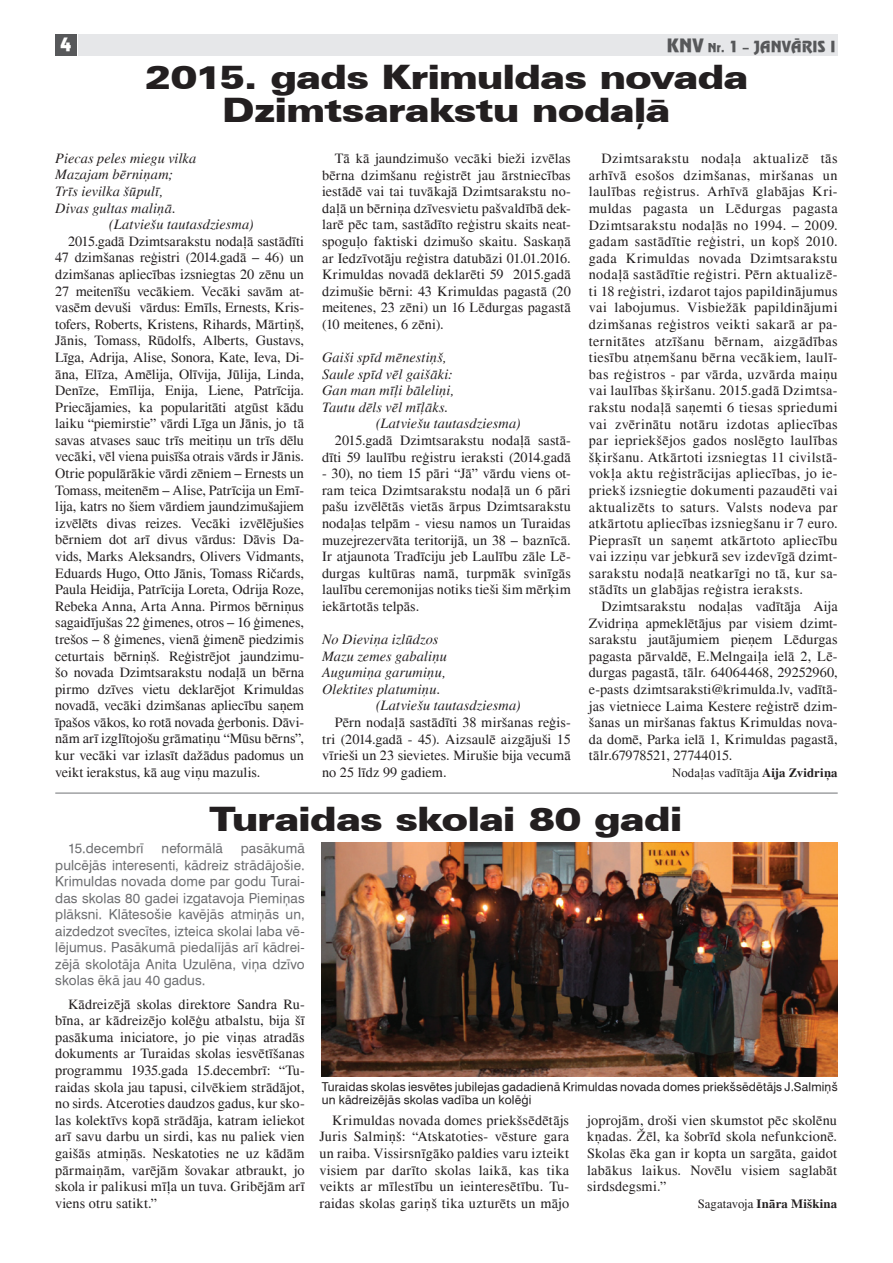
<style>
.page{position:relative;width:893px;height:1263px;background:#fff}
.page>*{position:absolute;margin:0;border:0;box-sizing:border-box;transform-origin:0 0}
.t1{font:900 expanded 33px/33px "Zurich TL";letter-spacing:-.005em;color:#231f20;text-align:center}
.t2{font:18px "Revue TL";color:#fff}
.t3{font:15px "Revue TL";letter-spacing:.005em;color:#57585a}
.t4{font:14.25px/16.6px "Times";letter-spacing:.01em;color:#231f20;text-align:justify}
.t5{font:italic 14.25px/16.6px "Times";letter-spacing:.01em;color:#231f20}
.t6{font:13.5px/16.5px "Swiss 721 TL";letter-spacing:.01em;color:#6c6d70;text-align:justify}
.t7{font:12.75px "Times";letter-spacing:.015em;color:#231f20}
.t8{font:700 12.75px "Times";letter-spacing:.015em;color:#231f20}
.t9{font:12px/12.8px "Swiss 721 TL";letter-spacing:.01em;color:#231f20}
.s1{font-size:18px}
.s2{font-size:12px}
.s3{font-weight:700}
.s4{font-weight:400}
</style>
<div class="page">
<div style="left:79px;top:34px;width:759px;height:22px;background:#e6e7e9"></div>
<div style="left:55px;top:34px;width:22px;height:21px;background:#57585a"></div>
<hr style="left:55px;top:792px;width:783px;height:2px;background:#808285">
<img style="left:322px;top:843px;width:516px;height:231px">
<p class="t2" style="left:60px;top:34px;width:14px">4</p>
<p class="t3" style="left:667px;top:37px;width:170px"><span class="s1">KNV</span> <span class="s2">Nr.</span> 1 <span class="s2">–</span> JANVĀRIS I</p>
<h1 class="t1" style="left:145px;top:61px;width:605px">2015. gads Krimuldas novada<br>Dzimtsarakstu nodaļā</h1>
<p class="t5" style="left:55px;top:150px;width:143px">Piecas peles miegu vilka<br>Mazajam bērniņam;<br>Trīs ievilka šūpulī,<br>Divas gultas maliņā.</p>
<p class="t5" style="left:109px;top:216px;width:146px">(Latviešu tautasdziesma)</p>
<p class="t4" style="left:55px;top:233px;width:250px;text-indent:13px">2015.gadā Dzimtsarakstu nodaļā sastādīti 47 dzimšanas reģistri (2014.gadā – 46) un dzimšanas apliecības izsniegtas 20 zēnu un 27 meitenīšu vecākiem. Vecāki savām at&shy;vasēm devuši vārdus: Emīls, Ernests, Kris&shy;tofers, Roberts, Kristens, Rihards, Mārtiņš, Jānis, Tomass, Rūdolfs, Alberts, Gustavs, Līga, Adrija, Alise, Sonora, Kate, Ieva, Di&shy;āna, Elīza, Amēlija, Olīvija, Jūlija, Linda, Denīze, Emīlija, Enija, Liene, Patrīcija.<br>Priecājamies, ka popularitāti atgūst kādu laiku “piemirstie” vārdi Līga un Jānis, jo tā savas atvases sauc trīs meitiņu un trīs dēlu vecāki, vēl viena puisīša otrais vārds ir Jānis.<br>Otrie populārākie vārdi zēniem – Ernests un Tomass, meitenēm – Alise, Patrīcija un Emī&shy;lija, katrs no šiem vārdiem jaundzimušajiem izvēlēts divas reizes. Vecāki izvēlējušies bērniem dot arī divus vārdus: Dāvis Da&shy;vids, Marks Aleksandrs, Olivers Vidmants, Eduards Hugo, Otto Jānis, Tomass Ričards, Paula Heidija, Patrīcija Loreta, Odrija Roze, Rebeka Anna, Arta Anna. Pirmos bērniņus sagaidījušas 22 ģimenes, otros – 16 ģimenes, trešos – 8 ģimenes, vienā ģimenē piedzimis ceturtais bērniņš. Reģistrējot jaundzimu&shy;šo novada Dzimtsarakstu nodaļā un bērna pirmo dzīves vietu deklarējot Krimuldas novadā, vecāki dzimšanas apliecību saņem īpašos vākos, ko rotā novada ģerbonis. Dāvi&shy;nām arī izglītojošu grāmatiņu “Mūsu bērns”, kur vecāki var izlasīt dažādus padomus un veikt ierakstus, kā aug viņu mazulis.</p>
<p class="t4" style="left:322px;top:150px;width:250px;text-indent:13px">Tā kā jaundzimušo vecāki bieži izvēlas bērna dzimšanu reģistrēt jau ārstniecības iestādē vai tai tuvākajā Dzimtsarakstu no&shy;daļā un bērniņa dzīvesvietu pašvaldībā dek&shy;larē pēc tam, sastādīto reģistru skaits neat&shy;spoguļo faktiski dzimušo skaitu. Saskaņā ar Iedzīvotāju reģistra datubāzi 01.01.2016.<br>Krimuldas novadā deklarēti 59 2015.gadā dzimušie bērni: 43 Krimuldas pagastā (20 meitenes, 23 zēni) un 16 Lēdurgas pagastā (10 meitenes, 6 zēni).</p>
<p class="t5" style="left:322px;top:349px;width:126px">Gaiši spīd mēnestiņš,</p>
<p class="t5" style="left:322px;top:366px;width:132px">Saule spīd vēl gaišāki:</p>
<p class="t5" style="left:322px;top:382px;width:134px">Gan man mīļi bāleliņi,</p>
<p class="t5" style="left:322px;top:399px;width:128px">Tautu dēls vēl mīļāks.</p>
<p class="t5" style="left:376px;top:416px;width:146px">(Latviešu tautasdziesma)</p>
<p class="t4" style="left:322px;top:432px;width:250px;text-align:right">2015.gadā Dzimtsarakstu nodaļā sastā&shy;dīti 59 laulību reģistru ieraksti (2014.gadā</p>
<p class="t4" style="left:322px;top:465px;width:250px">- 30), no tiem 15 pāri “Jā” vārdu viens ot&shy;ram teica Dzimtsarakstu nodaļā un 6 pāri pašu izvēlētās vietās ārpus Dzimtsarakstu nodaļas telpām - viesu namos un Turaidas muzejrezervāta teritorijā, un 38 – baznīcā.<br>Ir atjaunota Tradīciju jeb Laulību zāle Lē&shy;durgas kultūras namā, turpmāk svinīgās laulību ceremonijas notiks tieši šim mērķim iekārtotās telpās.</p>
<p class="t5" style="left:322px;top:631px;width:118px">No Dieviņa izlūdzos</p>
<p class="t5" style="left:322px;top:648px;width:126px">Mazu zemes gabaliņu</p>
<p class="t5" style="left:322px;top:664px;width:125px">Augumiņa garumiņu,</p>
<p class="t5" style="left:322px;top:681px;width:120px">Olektites platumiņu.</p>
<p class="t5" style="left:376px;top:698px;width:146px">(Latviešu tautasdziesma)</p>
<p class="t4" style="left:322px;top:714px;width:250px;text-indent:13px">Pērn nodaļā sastādīti 38 miršanas reģis&shy;tri (2014.gadā - 45). Aizsaulē aizgājuši 15 vīrieši un 23 sievietes. Mirušie bija vecumā no 25 līdz 99 gadiem.</p>
<p class="t4" style="left:589px;top:150px;width:250px;text-indent:13px">Dzimtsarakstu nodaļa aktualizē tās arhīvā esošos dzimšanas, miršanas un laulības reģistrus. Arhīvā glabājas Kri&shy;muldas pagasta un Lēdurgas pagasta Dzimtsarakstu nodaļās no 1994. – 2009. gadam sastādītie reģistri, un kopš 2010. gada Krimuldas novada Dzimtsarakstu nodaļā sastādītie reģistri. Pērn aktualizē&shy;ti 18 reģistri, izdarot tajos papildinājumus vai labojumus. Visbiežāk papildinājumi dzimšanas reģistros veikti sakarā ar pa&shy;ternitātes atzīšanu bērnam, aizgādības tiesību atņemšanu bērna vecākiem, laulī&shy;bas reģistros - par vārda, uzvārda maiņu vai laulības šķiršanu. 2015.gadā Dzimtsa&shy;rakstu nodaļā saņemti 6 tiesas spriedumi vai zvērinātu notāru izdotas apliecības par iepriekšējos gados noslēgto laulības šķiršanu. Atkārtoti izsniegtas 11 civilstā&shy;vokļa aktu reģistrācijas apliecības, jo ie&shy;priekš izsniegtie dokumenti pazaudēti vai aktualizēts to saturs. Valsts nodeva par atkārtotu apliecības izsniegšanu ir 7 euro.<br>Pieprasīt un saņemt atkārtoto apliecību vai izziņu var jebkurā sev izdevīgā dzimt&shy;sarakstu nodaļā neatkarīgi no tā, kur sa&shy;stādīts un glabājas reģistra ieraksts.</p>
<p class="t4" style="left:589px;top:598px;width:250px;text-indent:13px">Dzimtsarakstu nodaļas vadītāja Aija Zvidriņa apmeklētājus par visiem dzimt&shy;sarakstu jautājumiem pieņem Lēdurgas pagasta pārvaldē, E.Melngaiļa ielā 2, Lē&shy;durgas pagastā, tālr. 64064468, 29252960, e-pasts dzimtsaraksti@krimulda.lv, vadītā&shy;jas vietniece Laima Kestere reģistrē dzim&shy;šanas un miršanas faktus Krimuldas nova&shy;da domē, Parka ielā 1, Krimuldas pagastā, tālr.67978521, 27744015.</p>
<p class="t7" style="left:672px;top:765px;width:167px">Nodaļas vadītāja <span class="s3">Aija Zvidriņa</span></p>
<h1 class="t1" style="left:209px;top:802px;width:474px">Turaidas skolai 80 gadi</h1>
<p class="t6" style="left:68px;top:840px;width:77px">15.decembrī</p>
<p class="t6" style="left:162px;top:840px;width:63px">neformālā</p>
<p class="t6" style="left:55px;top:840px;width:251px;text-indent:186px">pasākumā pulcējās interesenti, kādreiz strādājošie.<br>Krimuldas novada dome par godu Turai&shy;das skolas 80 gadei izgatavoja Piemiņas plāksni. Klātesošie kavējās atmiņās un, aizdedzot svecītes, izteica skolai laba vē&shy;lējumus. Pasākumā piedalījās arī kādrei&shy;zējā skolotāja Anita Uzulēna, viņa dzīvo skolas ēkā jau 40 gadus.</p>
<p class="t4" style="left:55px;top:996px;width:251px;text-indent:13px">Kādreizējā skolas direktore Sandra Ru&shy;bīna, ar kādreizējo kolēģu atbalstu, bija šī pasākuma iniciatore, jo pie viņas atradās dokuments ar Turaidas skolas iesvētīšanas programmu 1935.gada 15.decembrī: “Tu&shy;raidas skola jau tapusi, cilvēkiem strādājot, no sirds. Atceroties daudzos gadus, kur sko&shy;las kolektīvs kopā strādāja, katram ieliekot arī savu darbu un sirdi, kas nu paliek vien gaišās atmiņās. Neskatoties ne uz kādām pārmaiņām, varējām šovakar atbraukt, jo skola ir palikusi mīļa un tuva. Gribējām arī viens otru satikt.”</p>
<p class="t9" style="left:322px;top:1080px;width:517px">Turaidas skolas iesvētes jubilejas gadadienā Krimuldas novada domes priekšsēdētājs J.Salmiņš un kādreizējās skolas vadība un kolēģi</p>
<p class="t4" style="left:319px;top:1112px;width:251px;text-indent:13px">Krimuldas novada domes priekšsēdētājs Juris Salmiņš: “Atskatoties- vēsture gara un raiba. Vissirsnīgāko paldies varu izteikt visiem par darīto skolas laikā, kas tika veikts ar mīlestību un ieinteresētību. Tu&shy;raidas skolas gariņš tika uzturēts un mājo</p>
<p class="t4" style="left:587px;top:1112px;width:251px">joprojām, droši vien skumstot pēc skolēnu kņadas. Žēl, ka šobrīd skola nefunkcionē.<br>Skolas ēka gan ir kopta un sargāta, gaidot labākus laikus. Novēlu visiem saglabāt sirdsdegsmi.”</p>
<p class="t8" style="left:698px;top:1196px;width:141px"><span class="s4">Sagatavoja</span> Ināra Miškina</p>
</div>
